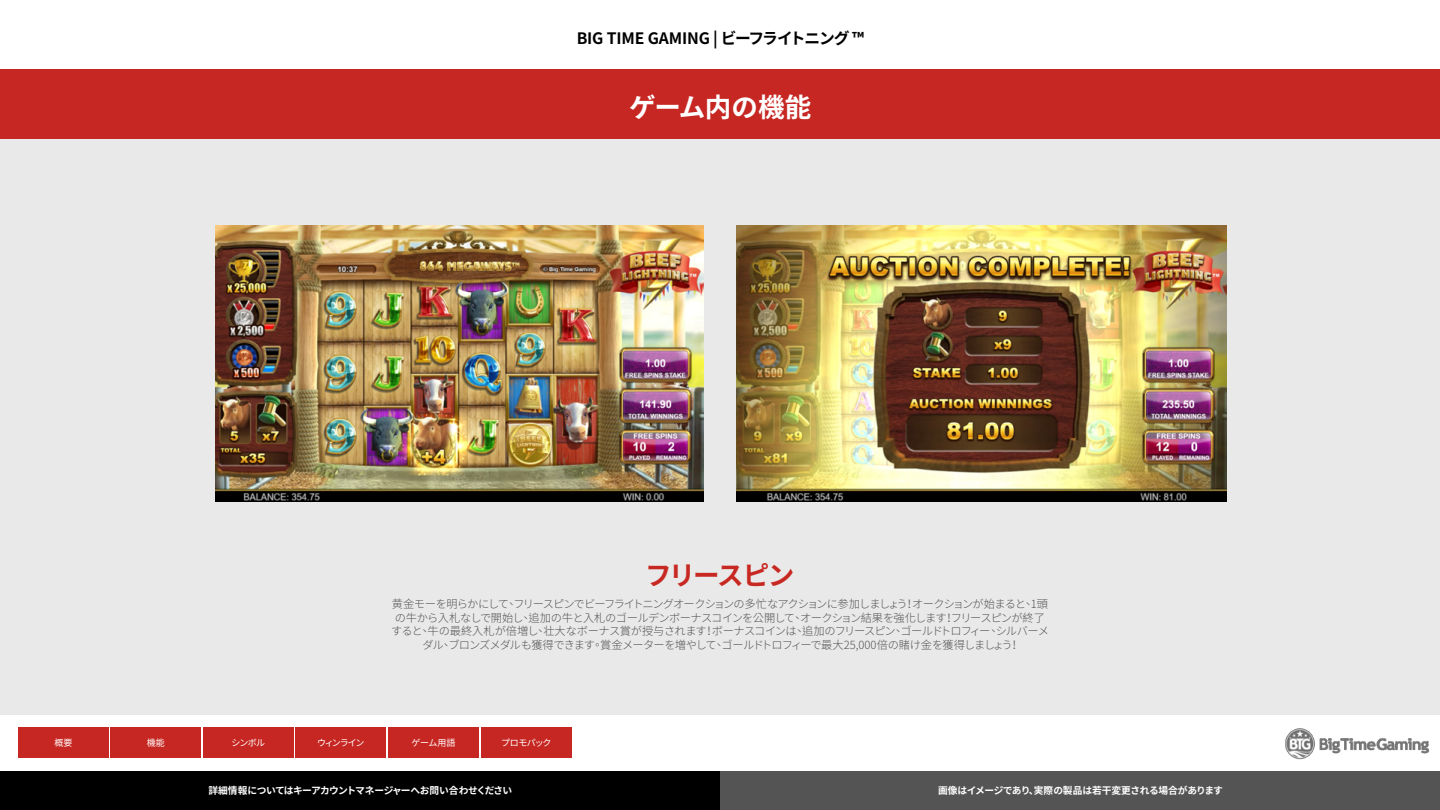
<style>
.page{position:relative;width:1440px;height:810px;background:#fff}
.page>*{position:absolute;margin:0;border:0;box-sizing:border-box;transform-origin:0 0}
.t1{font:700 26.55px "Noto Sans CJ Ktc";letter-spacing:-.015em;color:#fff}
.t2{font:700 26.55px "Noto Sans CJ Ktc";letter-spacing:-.085em;color:#c82822}
.t3{font:700 15.75px "Noto Sans CJ Ktc";letter-spacing:-.015em;color:#000}
.t4{font:300 11.25px/13.5px "Noto Sans CJ Ktc";letter-spacing:-.065em;color:#545454;text-align:center}
.t5{font:700 9.75px "Noto Sans CJ Ktc";letter-spacing:-.04em;color:#fff}
.t6{font:9px "Noto Sans CJ Ktc";letter-spacing:-.07em;color:#fff}
</style>
<div class="page">
<div style="left:0;top:70px;width:1440px;height:644px;background:#e8e8e8"></div>
<div style="left:0;top:69px;width:1440px;height:69px;background:#c72722"></div>
<img style="left:1285px;top:728px;width:145px;height:32px">
<div style="left:18px;top:728px;width:91px;height:30px;background:#c72722"></div>
<div style="left:111px;top:728px;width:90px;height:30px;background:#c72722"></div>
<div style="left:203px;top:728px;width:90px;height:30px;background:#c72722"></div>
<div style="left:296px;top:728px;width:90px;height:30px;background:#c72722"></div>
<div style="left:388px;top:728px;width:91px;height:30px;background:#c72722"></div>
<div style="left:481px;top:728px;width:90px;height:30px;background:#c72722"></div>
<img style="left:216px;top:225px;width:487px;height:276px">
<img style="left:737px;top:225px;width:490px;height:276px">
<div style="left:0;top:771px;width:720px;height:39px;background:#000"></div>
<div style="left:720px;top:771px;width:720px;height:39px;background:#545454"></div>
<h2 class="t3" style="left:577px;top:29px;width:289px">BIG TIME GAMING | ビーフライトニング ™</h2>
<h1 class="t1" style="left:629px;top:92px;width:184px">ゲーム内の機能</h1>
<h1 class="t2" style="left:645px;top:560px;width:151px">フリースピン</h1>
<p class="t4" style="left:391px;top:598px;width:659px">黄金モーを明らかにして、フリースピンでビーフライトニングオークションの多忙なアクションに参加しましょう！オークションが始まると、1頭の牛から入札なしで開始し、追加の牛と入札のゴールデンボーナスコインを公開して、オークション結果を強化します！フリースピンが終了すると、牛の最終入札が倍増し、壮大なボーナス賞が授与されます！ボーナスコインは、追加のフリースピン、ゴールドトロフィー、シルバーメダル、ブロンズメダルも獲得できます。賞金メーターを増やして、ゴールドトロフィーで最大25,000倍の賭け金を獲得しましょう！</p>
<p class="t6" style="left:55px;top:738px;width:19px">概要</p>
<p class="t6" style="left:147px;top:738px;width:19px">機能</p>
<p class="t6" style="left:231px;top:738px;width:35px">シンボル</p>
<p class="t6" style="left:317px;top:738px;width:49px">ウィンライン</p>
<p class="t6" style="left:412px;top:738px;width:45px">ゲーム用語</p>
<p class="t6" style="left:501px;top:738px;width:52px">プロモパック</p>
<p class="t5" style="left:208px;top:785px;width:305px">詳細情報についてはキーアカウントマネージャーへお問い合わせください</p>
<p class="t5" style="left:938px;top:785px;width:286px">画像はイメージであり、実際の製品は若干変更される場合があります</p>
</div>
